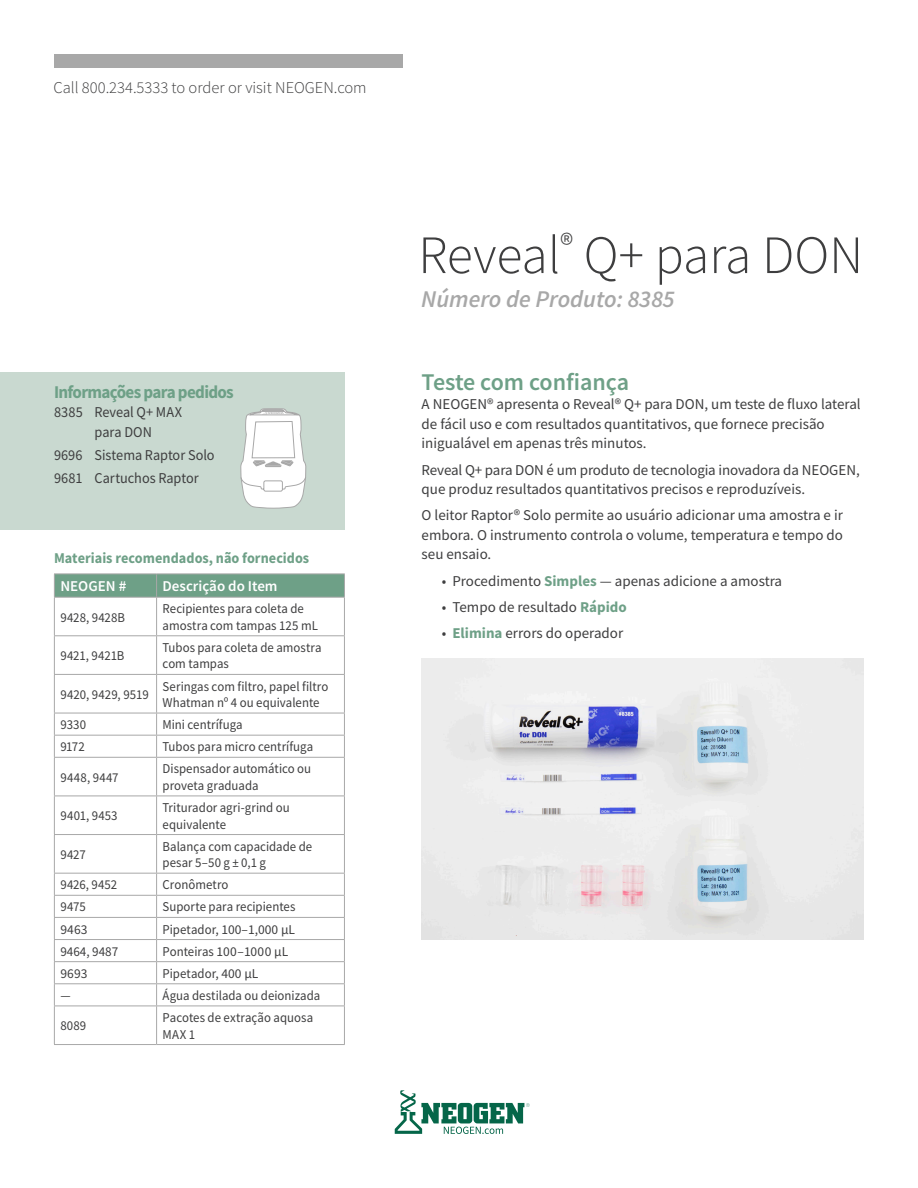
<style>
.page{position:relative;width:918px;height:1188px;background:#fff}
.page>*{position:absolute;margin:0;border:0;box-sizing:border-box;transform-origin:0 0}
.t1{font:300 54px "Source Sans Pro";color:#3e3e3f}
.Subhead{font:italic 600 24px "Source Sans Pro";color:#a8a8a8}
.Subhead-2{font:600 24px "Source Sans Pro";color:#6ea087}
.Subhead_2{font:700 18px "Source Sans Pro";letter-spacing:-.04em;color:#6ea087;scale:.95 1}
.t2{font:300 16.5px "Source Sans Pro";color:#3e3e3f}
.Body_Copy_Source_San{font:15px/19.5px "Source Sans Pro";color:#3e3e3f}
.Body_Copy_Source_San-2{font:15px "Source Sans Pro";color:#3e3e3f;scale:.95 1}
.Subhead_2-2{font:700 15px "Source Sans Pro";color:#6ea087;scale:.95 1}
.Table_Titles{font:600 15px "Source Sans Pro";color:#fff}
.Body_Copy_Source_San-3{font:13.5px/16.5px "Source Sans Pro";letter-spacing:.005em;color:#3e3e3f;scale:.95 1}
.Table_Copy{font:13.5px "Source Sans Pro";letter-spacing:.005em;color:#3e3e3f;scale:.95 1}
.Body_Copy_Source_San-4{font:13.5px "Source Sans Pro";letter-spacing:.005em;color:#3e3e3f}
.Table_Copy-2{font:13.5px "Source Sans Pro";letter-spacing:.025em;color:#3e3e3f;scale:.95 1}
.s1{font-weight:700;color:#6ea087}
</style>
<div class="page">
<div style="left:0;top:372px;width:345px;height:157px;background:#c9d9d0"></div>
<div style="left:54px;top:54px;width:349px;height:14px;background:#a8a8a8"></div>
<svg style="left:395px;top:1090px;width:135px;height:44px"></svg>
<img style="left:422px;top:659px;width:442px;height:280px">
<svg style="left:241px;top:408px;width:65px;height:100px;background:#edefee"></svg>
<svg style="left:54px;top:574px;width:291px;height:23px;background:#70a088"></svg>
<hr style="left:54px;top:597px;width:103px;height:1px;background:#a8a8a8">
<hr style="left:54px;top:598px;width:1px;height:37px;background:#a8a8a8">
<hr style="left:157px;top:597px;width:188px;height:1px;background:#a8a8a8">
<hr style="left:156px;top:598px;width:1px;height:37px;background:#a8a8a8">
<hr style="left:344px;top:598px;width:1px;height:37px;background:#a8a8a8">
<hr style="left:54px;top:635px;width:103px;height:1px;background:#a8a8a8">
<hr style="left:54px;top:636px;width:1px;height:38px;background:#a8a8a8">
<hr style="left:157px;top:635px;width:188px;height:1px;background:#a8a8a8">
<hr style="left:156px;top:636px;width:1px;height:38px;background:#a8a8a8">
<hr style="left:344px;top:636px;width:1px;height:38px;background:#a8a8a8">
<hr style="left:54px;top:674px;width:103px;height:1px;background:#a8a8a8">
<hr style="left:54px;top:675px;width:1px;height:38px;background:#a8a8a8">
<hr style="left:157px;top:674px;width:188px;height:1px;background:#a8a8a8">
<hr style="left:156px;top:675px;width:1px;height:38px;background:#a8a8a8">
<hr style="left:344px;top:675px;width:1px;height:38px;background:#a8a8a8">
<hr style="left:54px;top:713px;width:103px;height:1px;background:#a8a8a8">
<hr style="left:157px;top:713px;width:188px;height:1px;background:#a8a8a8">
<hr style="left:54px;top:735px;width:103px;height:1px;background:#a8a8a8">
<svg style="left:54px;top:713px;width:1px;height:44px"></svg>
<hr style="left:157px;top:735px;width:188px;height:1px;background:#a8a8a8">
<svg style="left:156px;top:713px;width:1px;height:44px"></svg>
<svg style="left:344px;top:713px;width:1px;height:44px"></svg>
<hr style="left:54px;top:757px;width:103px;height:1px;background:#a8a8a8">
<hr style="left:54px;top:758px;width:1px;height:38px;background:#a8a8a8">
<hr style="left:157px;top:757px;width:188px;height:1px;background:#a8a8a8">
<hr style="left:156px;top:758px;width:1px;height:38px;background:#a8a8a8">
<hr style="left:344px;top:758px;width:1px;height:38px;background:#a8a8a8">
<hr style="left:54px;top:796px;width:103px;height:1px;background:#a8a8a8">
<hr style="left:54px;top:796px;width:1px;height:38px;background:#a8a8a8">
<hr style="left:157px;top:796px;width:188px;height:1px;background:#a8a8a8">
<hr style="left:156px;top:796px;width:1px;height:38px;background:#a8a8a8">
<hr style="left:344px;top:796px;width:1px;height:38px;background:#a8a8a8">
<hr style="left:54px;top:834px;width:103px;height:1px;background:#a8a8a8">
<hr style="left:54px;top:835px;width:1px;height:38px;background:#a8a8a8">
<hr style="left:157px;top:834px;width:188px;height:1px;background:#a8a8a8">
<hr style="left:156px;top:835px;width:1px;height:38px;background:#a8a8a8">
<hr style="left:344px;top:835px;width:1px;height:38px;background:#a8a8a8">
<hr style="left:54px;top:873px;width:103px;height:1px;background:#a8a8a8">
<hr style="left:157px;top:873px;width:188px;height:1px;background:#a8a8a8">
<hr style="left:54px;top:895px;width:103px;height:1px;background:#a8a8a8">
<hr style="left:157px;top:895px;width:188px;height:1px;background:#a8a8a8">
<hr style="left:54px;top:917px;width:103px;height:1px;background:#a8a8a8">
<hr style="left:157px;top:917px;width:188px;height:1px;background:#a8a8a8">
<hr style="left:54px;top:939px;width:103px;height:1px;background:#a8a8a8">
<hr style="left:157px;top:939px;width:188px;height:1px;background:#a8a8a8">
<hr style="left:54px;top:961px;width:103px;height:1px;background:#a8a8a8">
<hr style="left:157px;top:961px;width:188px;height:1px;background:#a8a8a8">
<hr style="left:54px;top:983px;width:103px;height:1px;background:#a8a8a8">
<svg style="left:54px;top:874px;width:1px;height:132px"></svg>
<hr style="left:157px;top:983px;width:188px;height:1px;background:#a8a8a8">
<svg style="left:156px;top:874px;width:1px;height:132px"></svg>
<svg style="left:344px;top:874px;width:1px;height:132px"></svg>
<hr style="left:54px;top:1006px;width:103px;height:1px;background:#a8a8a8">
<hr style="left:54px;top:1006px;width:1px;height:38px;background:#a8a8a8">
<hr style="left:157px;top:1006px;width:188px;height:1px;background:#a8a8a8">
<hr style="left:156px;top:1006px;width:1px;height:38px;background:#a8a8a8">
<hr style="left:344px;top:1006px;width:1px;height:38px;background:#a8a8a8">
<hr style="left:54px;top:1044px;width:103px;height:1px;background:#a8a8a8">
<hr style="left:157px;top:1044px;width:188px;height:1px;background:#a8a8a8">
<p class="t2" style="left:53px;top:78px;width:315px">Call 800.234.5333 to order or visit NEOGEN.com</p>
<p class="Subhead_2" style="left:54px;top:380px;width:191px">Informações para pedidos</p>
<p class="Body_Copy_Source_San-2" style="left:54px;top:403px;width:136px">8385 Reveal Q+ MAX</p>
<p class="Body_Copy_Source_San-2" style="left:94px;top:422px;width:62px">para DON</p>
<p class="Body_Copy_Source_San-2" style="left:54px;top:445px;width:171px">9696 Sistema Raptor Solo</p>
<p class="Body_Copy_Source_San-2" style="left:54px;top:468px;width:154px">9681 Cartuchos Raptor</p>
<p class="Subhead_2-2" style="left:54px;top:548px;width:270px">Materiais recomendados, não fornecidos</p>
<p class="Table_Titles" style="left:60px;top:576px;width:68px">NEOGEN #</p>
<p class="Table_Titles" style="left:163px;top:576px;width:117px">Descrição do Item</p>
<p class="Table_Copy" style="left:60px;top:608px;width:70px">9428, 9428B</p>
<p class="Body_Copy_Source_San-3" style="left:163px;top:600px;width:165px">Recipientes para coleta de amostra com tampas 125 mL</p>
<p class="Table_Copy" style="left:60px;top:647px;width:69px">9421, 9421B</p>
<p class="Body_Copy_Source_San-3" style="left:163px;top:639px;width:169px">Tubos para coleta de amostra com tampas</p>
<p class="Table_Copy" style="left:60px;top:686px;width:95px">9420, 9429, 9519</p>
<p class="Body_Copy_Source_San-3" style="left:163px;top:678px;width:176px">Seringas com filtro, papel filtro<br>Whatman nº 4 ou equivalente</p>
<p class="Table_Copy" style="left:60px;top:716px;width:29px">9330</p>
<p class="Body_Copy_Source_San-3" style="left:163px;top:716px;width:86px">Mini centrífuga</p>
<p class="Table_Copy" style="left:60px;top:738px;width:27px">9172</p>
<p class="Body_Copy_Source_San-3" style="left:163px;top:738px;width:160px">Tubos para micro centrífuga</p>
<p class="Table_Copy-2" style="left:60px;top:769px;width:63px">9448, 9447</p>
<p class="Body_Copy_Source_San-3" style="left:163px;top:761px;width:158px">Dispensador automático ou proveta graduada</p>
<p class="Table_Copy" style="left:60px;top:807px;width:62px">9401, 9453</p>
<p class="Body_Copy_Source_San-3" style="left:163px;top:799px;width:135px">Triturador agri-grind ou equivalente</p>
<p class="Table_Copy" style="left:60px;top:846px;width:28px">9427</p>
<p class="Body_Copy_Source_San-3" style="left:163px;top:838px;width:159px">Balança com capacidade de pesar 5–50 g ± 0,1 g</p>
<p class="Table_Copy" style="left:60px;top:876px;width:61px">9426, 9452</p>
<p class="Body_Copy_Source_San-3" style="left:163px;top:876px;width:71px">Cronômetro</p>
<p class="Table_Copy" style="left:60px;top:898px;width:28px">9475</p>
<p class="Body_Copy_Source_San-3" style="left:163px;top:899px;width:141px">Suporte para recipientes</p>
<p class="Body_Copy_Source_San-4" style="left:60px;top:920px;width:29px">9463</p>
<p class="Body_Copy_Source_San-3" style="left:163px;top:921px;width:141px">Pipetador, 100–1,000 µL</p>
<p class="Body_Copy_Source_San-4" style="left:60px;top:943px;width:59px">9464, 9487</p>
<p class="Table_Copy" style="left:163px;top:943px;width:134px">Ponteiras 100–1000 µL</p>
<p class="Body_Copy_Source_San-4" style="left:60px;top:965px;width:29px">9693</p>
<p class="Body_Copy_Source_San-3" style="left:163px;top:965px;width:102px">Pipetador, 400 µL</p>
<p class="Table_Copy" style="left:60px;top:987px;width:12px">—</p>
<p class="Body_Copy_Source_San-3" style="left:163px;top:987px;width:168px">Água destilada ou deionizada</p>
<p class="Table_Copy" style="left:60px;top:1017px;width:29px">8089</p>
<p class="Body_Copy_Source_San-3" style="left:163px;top:1009px;width:160px">Pacotes de extração aquosa<br>MAX 1</p>
<p class="t1" style="left:418px;top:222px;width:446px">Reveal<sup>®</sup> Q+ para DON</p>
<p class="Subhead" style="left:421px;top:283px;width:255px">Número de Produto: 8385</p>
<p class="Subhead-2" style="left:422px;top:366px;width:209px">Teste com confiança</p>
<p class="Body_Copy_Source_San" style="left:422px;top:395px;width:441px">A NEOGEN® apresenta o Reveal® Q+ para DON, um teste de fluxo lateral de fácil uso e com resultados quantitativos, que fornece precisão inigualável em apenas três minutos.</p>
<p class="Body_Copy_Source_San" style="left:422px;top:460px;width:440px">Reveal Q+ para DON é um produto de tecnologia inovadora da NEOGEN, que produz resultados quantitativos precisos e reproduzíveis.</p>
<p class="Body_Copy_Source_San" style="left:422px;top:506px;width:423px;text-align:justify">O leitor Raptor® Solo permite ao usuário adicionar uma amostra e ir embora. O instrumento controla o volume, temperatura e tempo do seu ensaio.</p>
<p class="Body_Copy_Source_San" style="left:442px;top:571px;width:342px">• Procedimento <span class="s1">Simples</span> — apenas adicione a amostra</p>
<p class="Body_Copy_Source_San" style="left:442px;top:597px;width:186px">• Tempo de resultado <span class="s1">Rápido</span></p>
<p class="Body_Copy_Source_San" style="left:442px;top:623px;width:183px">• <span class="s1">Elimina</span> errors do operador</p>
</div>
